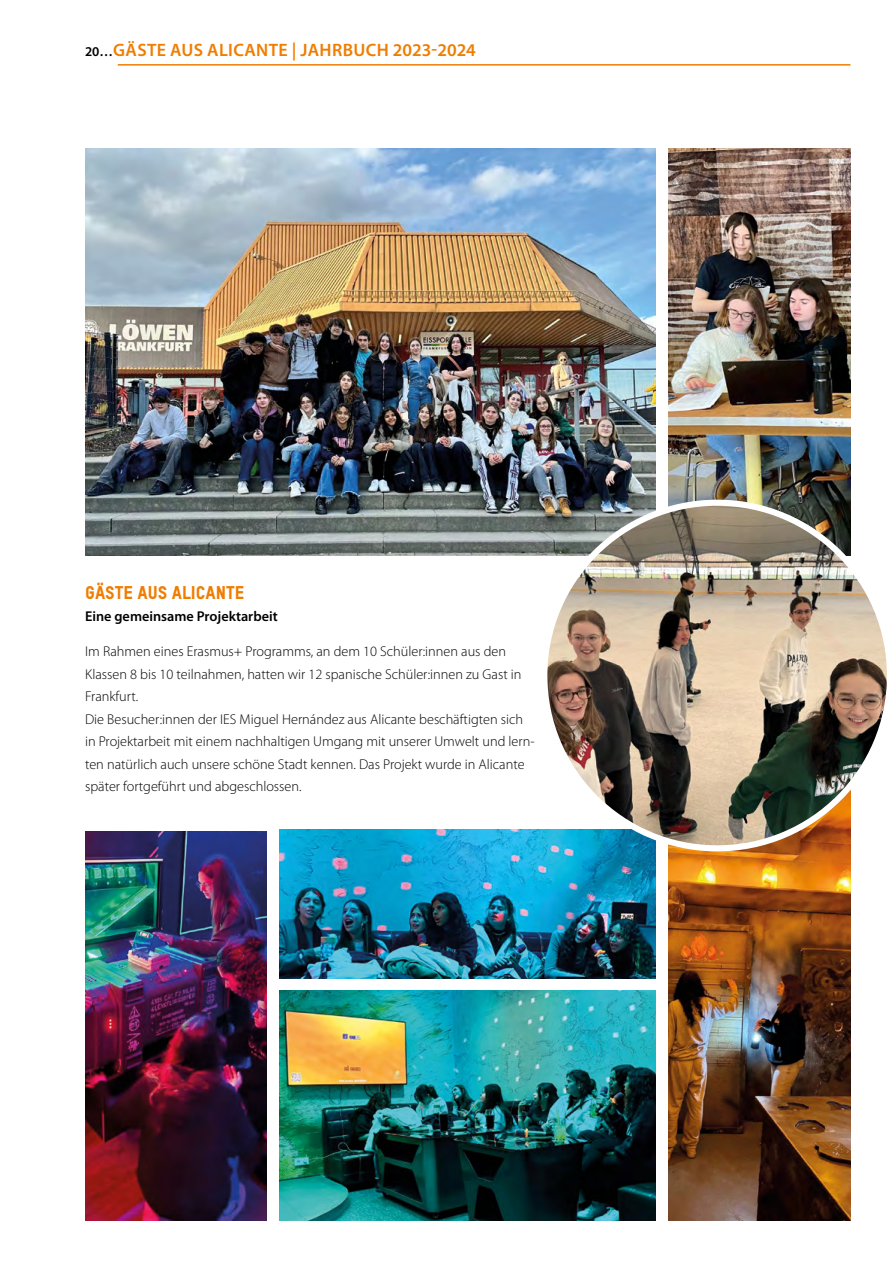
<style>
.page{position:relative;width:893px;height:1263px;background:#fff}
.page>*{position:absolute;margin:0;border:0;box-sizing:border-box;transform-origin:0 0}
.t1{font:600 18px "Myriad Pro";letter-spacing:.02em;color:#ef7d00}
.t2{font:18px "TSTAR Headline";color:#ef7d00}
.t3{font:300 14.25px/22.5px "Myriad Pro";color:#000}
.t4{font:600 14.25px "Myriad Pro";color:#000}
.s1{font-size:13.5px;color:#000}
</style>
<div class="page">
<hr style="left:118px;top:64px;width:732px;height:2px;background:#ef7d00">
<img style="left:669px;top:791px;width:181px;height:429px">
<img style="left:85px;top:149px;width:571px;height:406px">
<img style="left:669px;top:149px;width:181px;height:406px">
<img style="left:85px;top:831px;width:182px;height:389px">
<img style="left:280px;top:991px;width:376px;height:229px">
<img style="left:280px;top:829px;width:376px;height:149px">
<img style="left:544px;top:503px;width:346px;height:345px;border-radius:173px">
<p class="t1" style="left:85px;top:39px;width:392px"><span class="s1">20…</span>GÄSTE AUS ALICANTE | JAHRBUCH 2023-2024</p>
<p class="t2" style="left:85px;top:581px;width:161px">GÄSTE AUS ALICANTE</p>
<p class="t4" style="left:85px;top:607px;width:194px">Eine gemeinsame Projektarbeit</p>
<p class="t3" style="left:85px;top:640px;width:451px">Im Rahmen eines Erasmus+ Programms, an dem 10 Schüler:innen aus den Klassen 8 bis 10 teilnahmen, hatten wir 12 spanische Schüler:innen zu Gast in Frankfurt.<br>Die Besucher:innen der IES Miguel Hernández aus Alicante beschäftigten sich in Projektarbeit mit einem nachhaltigen Umgang mit unserer Umwelt und lern&shy;ten natürlich auch unsere schöne Stadt kennen. Das Projekt wurde in Alicante später fortgeführt und abgeschlossen.</p>
</div>
